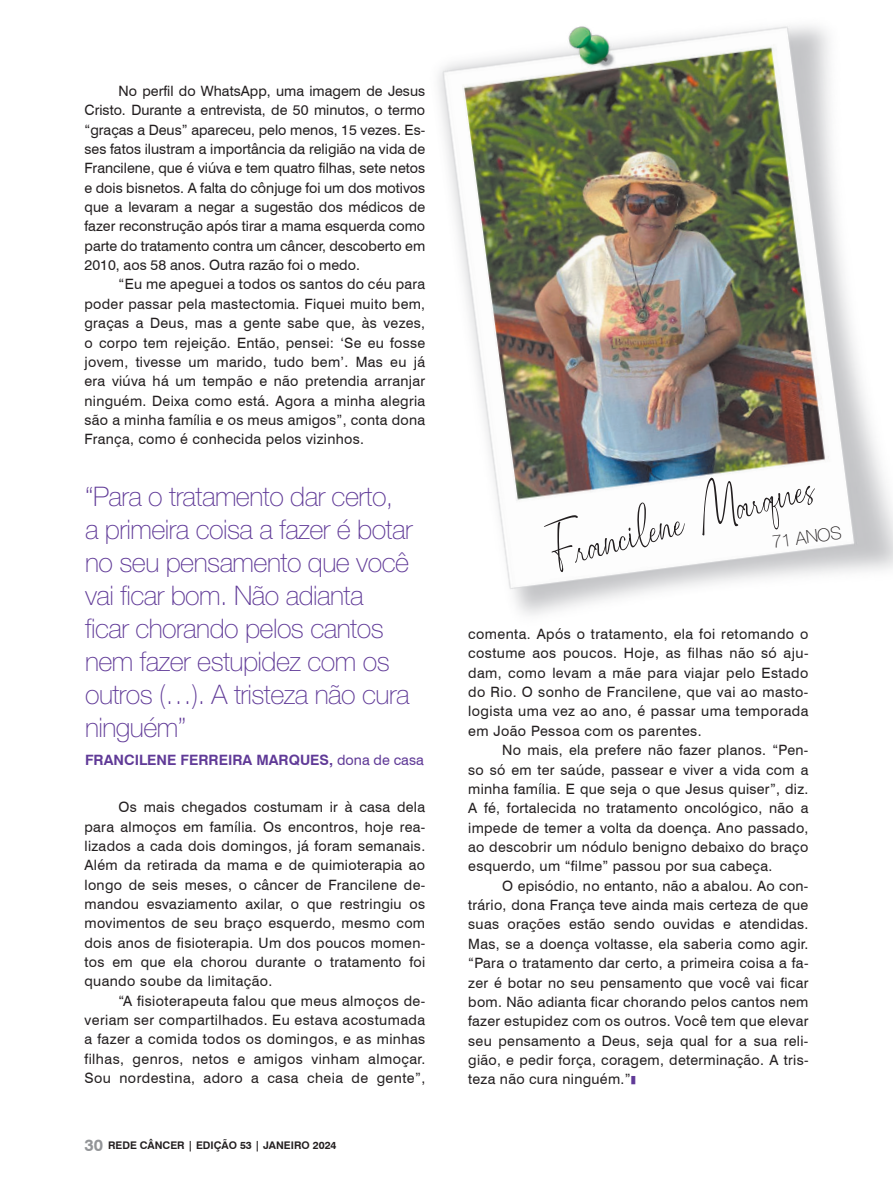
<style>
.page{position:relative;width:893px;height:1191px;background:#fff}
.page>*{position:absolute;margin:0;border:0;box-sizing:border-box;transform-origin:0 0}
.t1{font:100 27px/33px "Helvetica Neue LT Pro";letter-spacing:-.02em;color:#603a97}
.t2{font:100 17.85px "Helvetica Neue LT Pro";color:#231f20}
.t3{font:14.25px/19.4px "Swiss 721 BT";letter-spacing:.02em;color:#231f20;text-align:justify}
.t4{font:700 14.25px "Swiss 721 BT";color:#603a97}
.t5{font:14.25px "Swiss 721 BT";color:#603a97}
.t6{font:700 10.5px "Swiss 721 BT";color:#231f20}
.s1{font-weight:700}
.s2{font-size:16.5px;color:#939598}
</style>
<div class="page">
<img style="left:438px;top:25px;width:455px;height:590px">
<svg style="left:544px;top:477px;width:271px;height:95px"></svg>
<p class="t3" style="left:85px;top:81px;width:342px;text-indent:34px">No perfil do WhatsApp, uma imagem de Jesus Cristo. Durante a entrevista, de 50 minutos, o termo “graças a Deus” apareceu, pelo menos, 15 vezes. Es&shy;ses fatos ilustram a importância da religião na vida de Francilene, que é viúva e tem quatro filhas, sete netos e dois bisnetos. A falta do cônjuge foi um dos motivos que a levaram a negar a sugestão dos médicos de fazer reconstrução após tirar a mama esquerda como parte do tratamento contra um câncer, descoberto em 2010, aos 58 anos. Outra razão foi o medo.</p>
<p class="t3" style="left:85px;top:275px;width:342px;text-indent:34px">“Eu me apeguei a todos os santos do céu para poder passar pela mastectomia. Fiquei muito bem, graças a Deus, mas a gente sabe que, às vezes, o corpo tem rejeição. Então, pensei: ‘Se eu fosse jovem, tivesse um marido, tudo bem’. Mas eu já era viúva há um tempão e não pretendia arranjar ninguém. Deixa como está. Agora a minha alegria são a minha família e os meus amigos”, conta dona França, como é conhecida pelos vizinhos.</p>
<h1 class="t1" style="left:85px;top:480px;width:329px">“Para o tratamento dar certo, a primeira coisa a fazer é botar no seu pensamento que você vai ficar bom. Não adianta ficar chorando pelos cantos nem fazer estupidez com os outros (…). A tristeza não cura ninguém”</h1>
<p class="t4" style="left:85px;top:751px;width:19px">FRAN</p>
<p class="t4" style="left:124px;top:751px;width:34px">CI LENE</p>
<p class="t4" style="left:181px;top:751px;width:19px">FERREIRA</p>
<p class="t4" style="left:256px;top:751px;width:12px">MAR</p>
<p class="t5" style="left:289px;top:751px;width:137px"><span class="s1">QUES,</span> dona de casa</p>
<p class="t3" style="left:85px;top:797px;width:342px;text-indent:34px">Os mais chegados costumam ir à casa dela para almoços em família. Os encontros, hoje rea&shy;lizados a cada dois domingos, já foram semanais.<br>Além da retirada da mama e de quimioterapia ao longo de seis meses, o câncer de Francilene de&shy;mandou esvaziamento axilar, o que restringiu os movimentos de seu braço esquerdo, mesmo com dois anos de fisioterapia. Um dos poucos momen&shy;tos em que ela chorou durante o tratamento foi quando soube da limitação.</p>
<p class="t3" style="left:85px;top:991px;width:342px;text-indent:34px">“A fisioterapeuta falou que meus almoços de&shy;veriam ser compartilhados. Eu estava acostumada a fazer a comida todos os domingos, e as minhas filhas, genros, netos e amigos vinham almoçar.<br>Sou nordestina, adoro a casa cheia de gente”,</p>
<p class="t6" style="left:85px;top:1138px;width:253px"><span class="s2">30</span> REDE CÂNCER | EDIÇÃO 53 | JANEIRO 2024</p>
<p class="t2" style="left:771px;top:531px;width:71px;rotate:-7deg">71 ANOS</p>
<p class="t3" style="left:468px;top:624px;width:342px">comenta. Após o tratamento, ela foi retomando o costume aos poucos. Hoje, as filhas não só aju&shy;dam, como levam a mãe para viajar pelo Estado do Rio. O sonho de Francilene, que vai ao masto&shy;logista uma vez ao ano, é passar uma temporada em João Pessoa com os parentes.</p>
<p class="t3" style="left:468px;top:740px;width:342px;text-indent:34px">No mais, ela prefere não fazer planos. “Pen&shy;so só em ter saúde, passear e viver a vida com a minha família. E que seja o que Jesus quiser”, diz.<br>A fé, fortalecida no tratamento oncológico, não a impede de temer a volta da doença. Ano passado, ao descobrir um nódulo benigno debaixo do braço esquerdo, um “filme” passou por sua cabeça.</p>
<p class="t3" style="left:468px;top:876px;width:342px;text-indent:34px">O episódio, no entanto, não a abalou. Ao con&shy;trário, dona França teve ainda mais certeza de que suas orações estão sendo ouvidas e atendidas.<br>Mas, se a doença voltasse, ela saberia como agir. “Para o tratamento dar certo, a primeira coisa a fa&shy;zer é botar no seu pensamento que você vai ficar bom. Não adianta ficar chorando pelos cantos nem fazer estupidez com os outros. Você tem que elevar seu pensamento a Deus, seja qual for a sua reli&shy;gião, e pedir força, coragem, determinação. A tris&shy;teza não cura ninguém.”</p>
</div>
